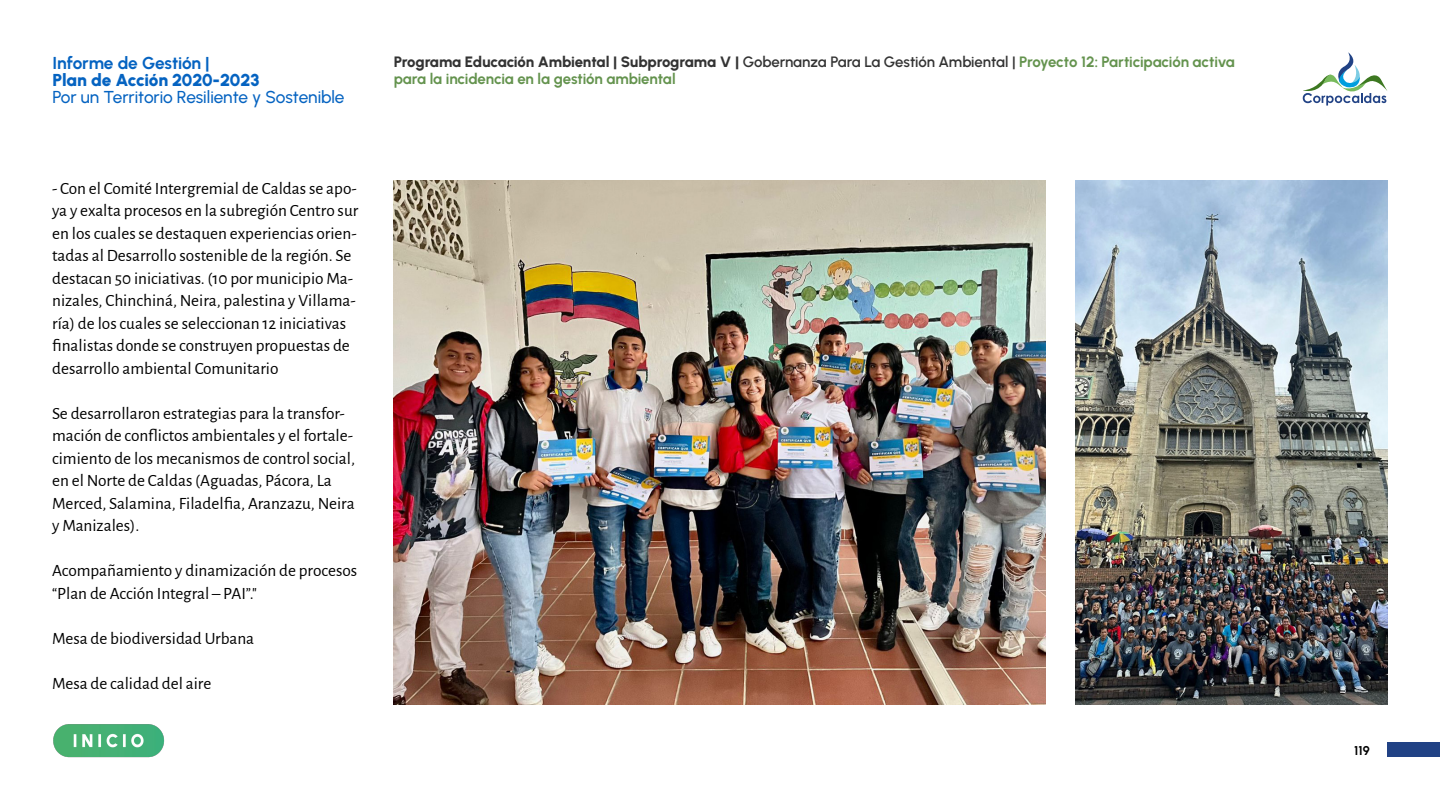
<style>
.page{position:relative;width:1440px;height:810px;background:#fff}
.page>*{position:absolute;margin:0;border:0;box-sizing:border-box;transform-origin:0 0}
.t1{font:17.25px/22.5px "Alegreya Sans";color:#000}
.t2{font:500 17.25px "Urbanist";letter-spacing:-.005em;color:#0563c1}
.t3{font:900 17.25px "Urbanist";letter-spacing:-.015em;color:#0563c1}
.t4{font:700 17.25px "Urbanist";letter-spacing:-.01em;color:#0563c1}
.t5{font:700 15px/17.2px "Urbanist";letter-spacing:-.01em;color:#64934e}
.t6{font:700 12.75px "Urbanist";color:#000}
.s1{font-weight:800;color:#333}
.s2{font-weight:600;color:#333}
</style>
<div class="page">
<svg style="left:1303px;top:52px;width:85px;height:54px"></svg>
<div style="left:1388px;top:743px;width:52px;height:14px;background:#214285"></div>
<img style="left:53px;top:724px;width:111px;height:33px">
<img style="left:393px;top:180px;width:653px;height:525px">
<img style="left:1076px;top:180px;width:312px;height:525px">
<p class="t4" style="left:52px;top:51px;width:159px">Informe de Gestión |</p>
<p class="t3" style="left:52px;top:68px;width:209px">Plan de Acción 2020-2023</p>
<p class="t2" style="left:52px;top:86px;width:294px">Por un Territorio Resiliente y Sostenible</p>
<p class="t1" style="left:52px;top:176px;width:308px">- Con el Comité Intergremial de Caldas se apo&shy;ya y exalta procesos en la subregión Centro sur en los cuales se destaquen experiencias orien&shy;tadas al Desarrollo sostenible de la región. Se destacan 50 iniciativas. (10 por municipio Ma&shy;nizales, Chinchiná, Neira, palestina y Villama&shy;ría) de los cuales se seleccionan 12 iniciativas finalistas donde se construyen propuestas de desarrollo ambiental Comunitario</p>
<p class="t1" style="left:52px;top:401px;width:304px">Se desarrollaron estrategias para la transfor&shy;mación de conflictos ambientales y el fortale&shy;cimiento de los mecanismos de control social, en el Norte de Caldas (Aguadas, Pácora, La Merced, Salamina, Filadelfia, Aranzazu, Neira y Manizales).</p>
<p class="t1" style="left:52px;top:559px;width:307px">Acompañamiento y dinamización de procesos “Plan de Acción Integral – PAI”."</p>
<p class="t1" style="left:52px;top:626px;width:204px">Mesa de biodiversidad Urbana</p>
<p class="t1" style="left:52px;top:671px;width:161px">Mesa de calidad del aire</p>
<p class="t5" style="left:394px;top:52px;width:843px"><span class="s1">Programa Educación Ambiental | Subprograma V |</span> <span class="s2">Gobernanza Para La Gestión Ambiental |</span> Proyecto 12: Participación activa para la incidencia en la gestión ambiental</p>
<p class="t6" style="left:1354px;top:741px;width:17px">119</p>
</div>
